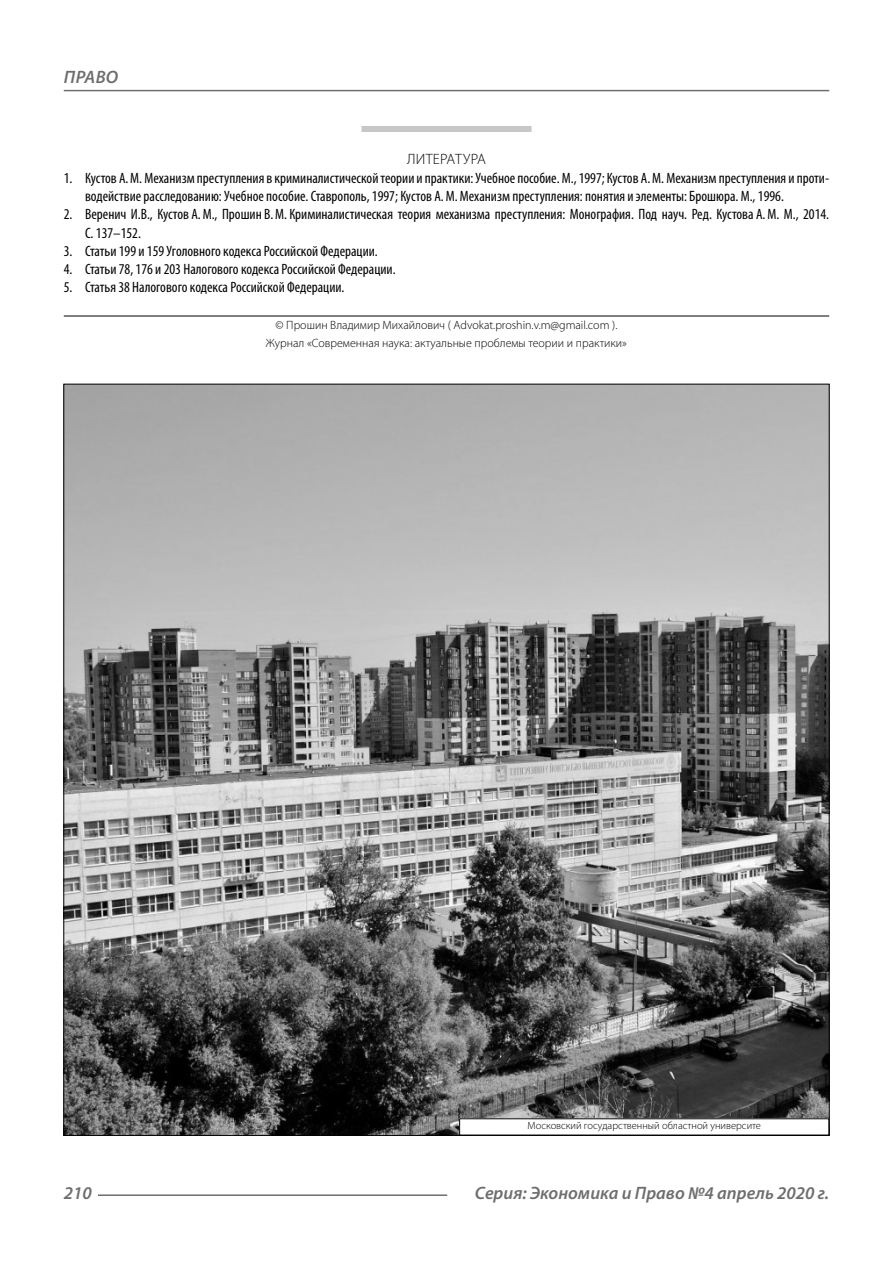
<style>
.page{position:relative;width:893px;height:1263px;background:#fff}
.page>*{position:absolute;margin:0;border:0;box-sizing:border-box;transform-origin:0 0}
.t1{font:italic 600 18px "Myriad Pro";color:#6e6e6e}
.t2{font:condensed 15px/18.3px "Myriad Pro";color:#000}
.Literature{font:300 15px "Myriad Pro";letter-spacing:.02em;color:#000}
.Copy{font:300 12px/18.3px "Myriad Pro";color:#000;text-align:center}
.Author-doc{font:300 10.5px "Myriad Pro";color:#000}
</style>
<div class="page">
<div style="left:361px;top:126px;width:170px;height:6px;background:#c7c7c7"></div>
<hr style="left:64px;top:316px;width:765px;height:1px;background:#000">
<img style="left:65px;top:386px;width:763px;height:748px">
<div style="left:460px;top:1119px;width:369px;height:16px;background:#fff"></div>
<hr style="left:98px;top:1194px;width:349px;height:2px;background:#6e6e6e">
<hr style="left:64px;top:90px;width:765px;height:1px;background:#6e6e6e">
<p class="t1" style="left:64px;top:66px;width:24px">Право</p>
<p class="Literature" style="left:407px;top:150px;width:80px">ЛИТЕРАТУРА</p>
<p class="t2" style="left:85px;top:168px;width:746px;text-indent:-21px">1. Кустов А.М. Механизм преступления в криминалистической теории и практики: Учебное пособие. М., 1997; Кустов А.М. Механизм преступления и проти&shy;водействие расследованию: Учебное пособие. Ставрополь, 1997; Кустов А.М. Механизм преступления: понятия и элементы: Брошюра. М., 1996.</p>
<p class="t2" style="left:85px;top:205px;width:746px;text-indent:-21px">2. Веренич И.В., Кустов А.М., Прошин В.М. Криминалистическая теория механизма преступления: Монография. Под науч. Ред. Кустова А.М. М., 2014.<br>С. 137–152.</p>
<p class="t2" style="left:64px;top:242px;width:316px">3. Статьи 199 и 159 Уголовного кодекса Российской Федерации.</p>
<p class="t2" style="left:64px;top:260px;width:333px">4. Статьи 78, 176 и 203 Налогового кодекса Российской Федерации.</p>
<p class="t2" style="left:64px;top:278px;width:282px">5. Статья 38 Налогового кодекса Российской Федерации.</p>
<p class="Copy" style="left:266px;top:316px;width:363px">© Прошин Владимир Михайлович ( Advokat.proshin.v.m@gmail.com ).<br>Журнал «Современная наука: актуальные проблемы теории и практики»</p>
<p class="Author-doc" style="left:527px;top:1119px;width:235px">Московский государственный областной университе</p>
<p class="t1" style="left:64px;top:1182px;width:30px">210</p>
<p class="t1" style="left:475px;top:1182px;width:356px">Серия: Экономика и Право №4 апрель 2020 г.</p>
</div>
